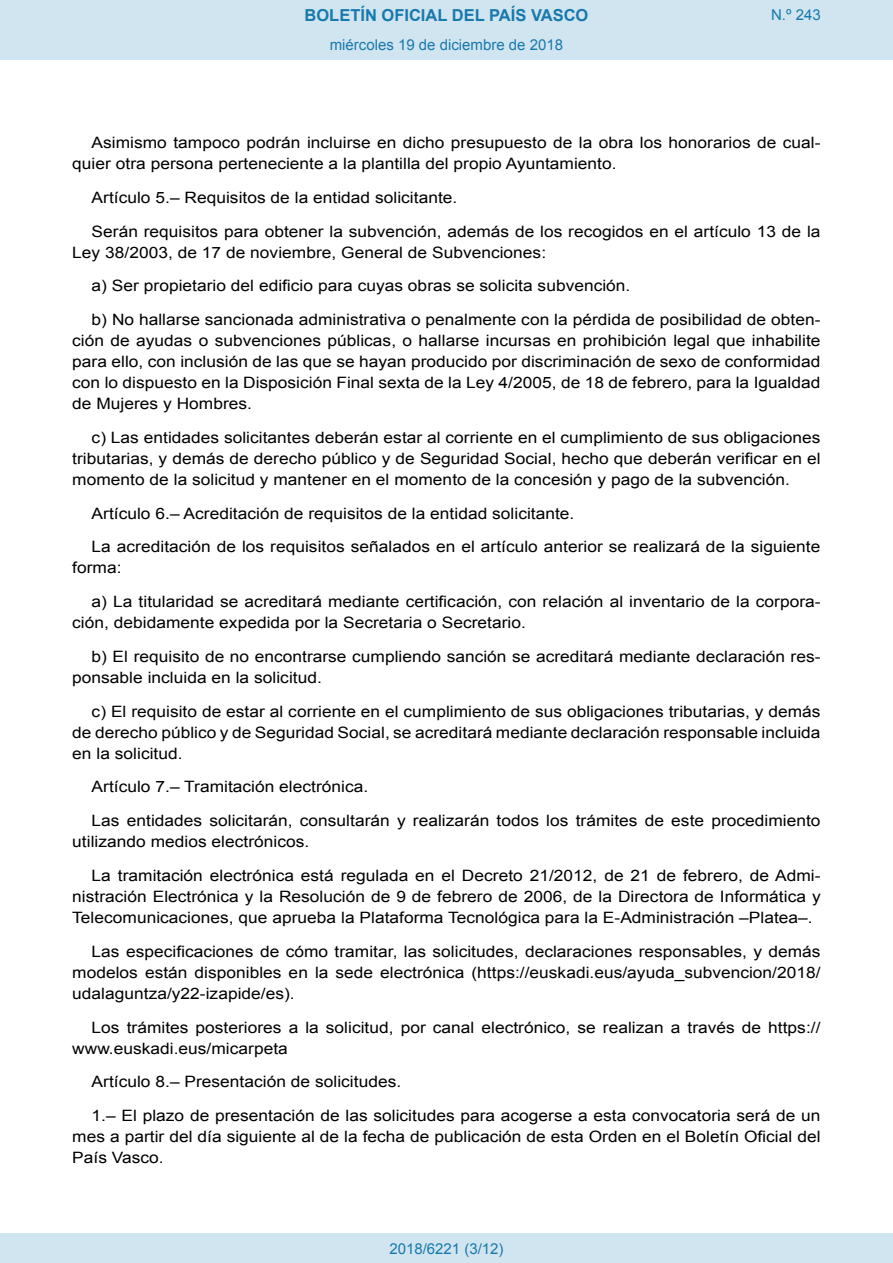
<style>
.page{position:relative;width:893px;height:1263px;background:#fff}
.page>*{position:absolute;margin:0;border:0;box-sizing:border-box;transform-origin:0 0}
.t1{font:700 16.5px "Arial";color:#1879ad}
.BOPVDetalle{font:15.6px/21px "Arial";color:#000;scale:1.11 1}
.Paginacion_Centro{font:15px "Arial";color:#1879ad}
</style>
<div class="page">
<div style="left:0;top:0;width:893px;height:60px;background:#d0e5f0"></div>
<div style="left:0;top:1233px;width:893px;height:30px;background:#d0e5f0"></div>
<p class="t1" style="left:305px;top:4px;width:285px">BOLETÍN OFICIAL DEL PAÍS VASCO</p>
<p class="Paginacion_Centro" style="left:330px;top:35px;width:235px">miércoles 19 de diciembre de 2018</p>
<p class="Paginacion_Centro" style="left:771px;top:5px;width:51px">N.º 243</p>
<p class="BOPVDetalle" style="left:72px;top:132px;width:676px;text-indent:19px">Asimismo tampoco podrán incluirse en dicho presupuesto de la obra los honorarios de cual&shy;quier otra persona perteneciente a la plantilla del propio Ayuntamiento.</p>
<p class="BOPVDetalle" style="left:92px;top:187px;width:331px">Artículo 5.– Requisitos de la entidad solicitante.</p>
<p class="BOPVDetalle" style="left:72px;top:221px;width:676px;text-indent:19px">Serán requisitos para obtener la subvención, además de los recogidos en el artículo 13 de la<br>Ley 38/2003, de 17 de noviembre, General de Subvenciones:</p>
<p class="BOPVDetalle" style="left:92px;top:276px;width:487px">a) Ser propietario del edificio para cuyas obras se solicita subvención.</p>
<p class="BOPVDetalle" style="left:72px;top:309px;width:676px;text-align:justify;text-indent:19px">b) No hallarse sancionada administrativa o penalmente con la pérdida de posibilidad de obten&shy;ción de ayudas o subvenciones públicas, o hallarse incursas en prohibición legal que inhabilite para ello, con inclusión de las que se hayan producido por discriminación de sexo de conformidad con lo dispuesto en la Disposición Final sexta de la Ley 4/2005, de 18 de febrero, para la Igualdad de Mujeres y Hombres.</p>
<p class="BOPVDetalle" style="left:72px;top:427px;width:676px;text-align:justify;text-indent:19px">c) Las entidades solicitantes deberán estar al corriente en el cumplimiento de sus obligaciones tributarias, y demás de derecho público y de Seguridad Social, hecho que deberán verificar en el momento de la solicitud y mantener en el momento de la concesión y pago de la subvención.</p>
<p class="BOPVDetalle" style="left:92px;top:503px;width:436px">Artículo 6.– Acreditación de requisitos de la entidad solicitante.</p>
<p class="BOPVDetalle" style="left:72px;top:537px;width:675px;text-indent:19px">La acreditación de los requisitos señalados en el artículo anterior se realizará de la siguiente forma:</p>
<p class="BOPVDetalle" style="left:72px;top:591px;width:676px;text-indent:19px">a) La titularidad se acreditará mediante certificación, con relación al inventario de la corpora&shy;ción, debidamente expedida por la Secretaria o Secretario.</p>
<p class="BOPVDetalle" style="left:72px;top:646px;width:676px;text-indent:19px">b) El requisito de no encontrarse cumpliendo sanción se acreditará mediante declaración res&shy;ponsable incluida en la solicitud.</p>
<p class="BOPVDetalle" style="left:72px;top:701px;width:676px;text-align:justify;text-indent:19px">c) El requisito de estar al corriente en el cumplimiento de sus obligaciones tributarias, y demás de derecho público y de Seguridad Social, se acreditará mediante declaración responsable incluida en la solicitud.</p>
<p class="BOPVDetalle" style="left:92px;top:777px;width:251px">Artículo 7.– Tramitación electrónica.</p>
<p class="BOPVDetalle" style="left:72px;top:810px;width:676px;text-indent:19px">Las entidades solicitarán, consultarán y realizarán todos los trámites de este procedimiento utilizando medios electrónicos.</p>
<p class="BOPVDetalle" style="left:72px;top:865px;width:676px;text-align:justify;text-indent:19px">La tramitación electrónica está regulada en el Decreto 21/2012, de 21 de febrero, de Admi&shy;nistración Electrónica y la Resolución de 9 de febrero de 2006, de la Directora de Informática y Telecomunicaciones, que aprueba la Plataforma Tecnológica para la E-Administración –Platea–.</p>
<p class="BOPVDetalle" style="left:72px;top:941px;width:676px;text-align:justify;text-indent:19px">Las especificaciones de cómo tramitar, las solicitudes, declaraciones responsables, y demás modelos están disponibles en la sede electrónica (https://euskadi.eus/ayuda_subvencion/2018/ udalaguntza/y22-izapide/es).</p>
<p class="BOPVDetalle" style="left:72px;top:1017px;width:676px;text-indent:19px">Los trámites posteriores a la solicitud, por canal electrónico, se realizan a través de https:// www.euskadi.eus/micarpeta</p>
<p class="BOPVDetalle" style="left:92px;top:1071px;width:280px">Artículo 8.– Presentación de solicitudes.</p>
<p class="BOPVDetalle" style="left:72px;top:1105px;width:676px;text-align:justify;text-indent:19px">1.– El plazo de presentación de las solicitudes para acogerse a esta convocatoria será de un mes a partir del día siguiente al de la fecha de publicación de esta Orden en el Boletín Oficial del País Vasco.</p>
<p class="Paginacion_Centro" style="left:389px;top:1238px;width:116px">2018/6221 (3/12)</p>
</div>
